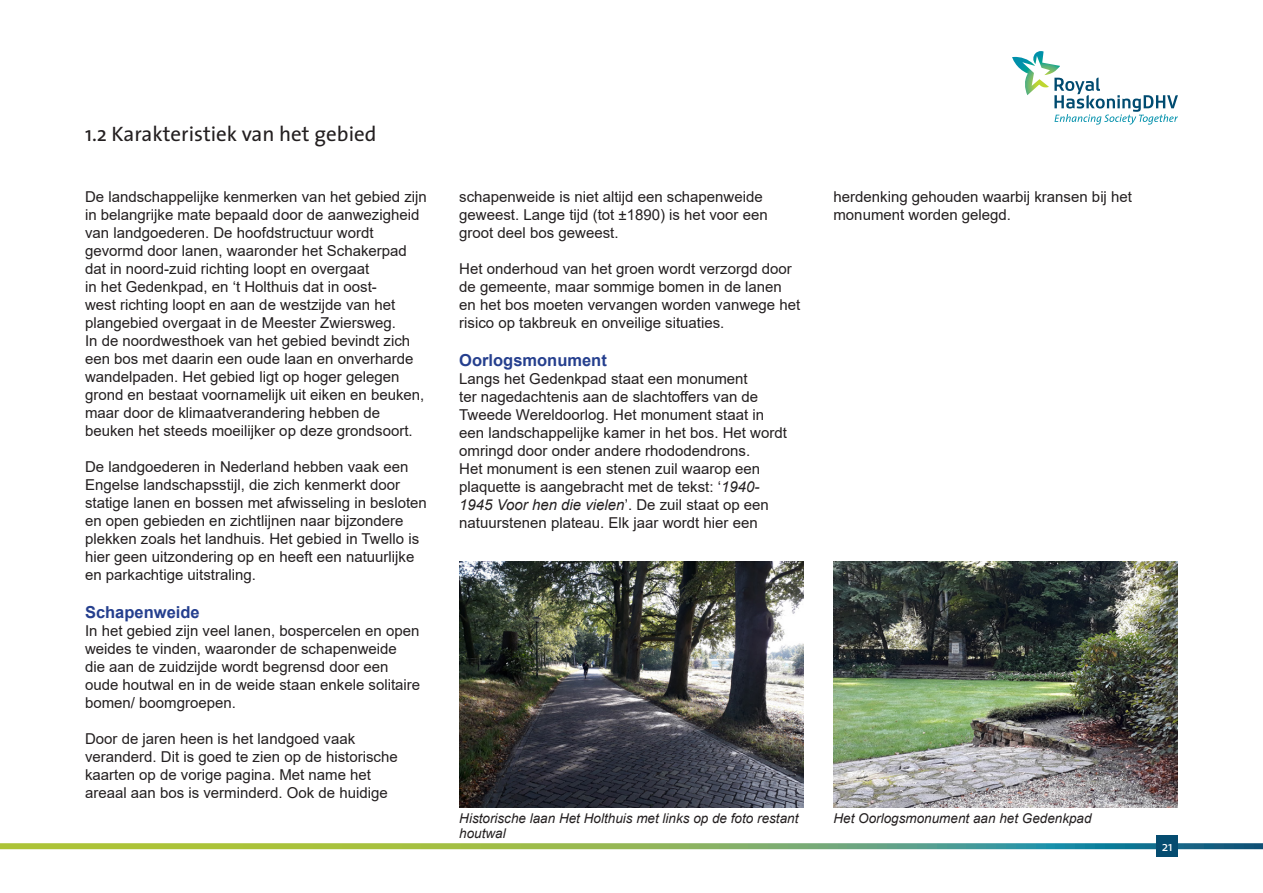
<style>
.page{position:relative;width:1263px;height:893px;background:#fff}
.page>*{position:absolute;margin:0;border:0;box-sizing:border-box;transform-origin:0 0}
.t1{font:21px "The Sans";color:#231f20}
.t2{font:700 16.5px "Arial";color:#253f8e}
.t3{font:15px/18px "Arial";color:#231f20}
.t4{font:italic 13.5px/15px "Arial";color:#231f20}
.t5{font:13.5px "The Sans";color:#fff}
.s1{font-style:italic}
</style>
<div class="page">
<svg style="left:1012px;top:51px;width:166px;height:74px"></svg>
<svg style="left:0;top:843px;width:1263px;height:6px;background:#7ead66"></svg>
<div style="left:1157px;top:836px;width:21px;height:21px;background:#054c70"></div>
<img style="left:459px;top:562px;width:345px;height:245px">
<img style="left:833px;top:562px;width:345px;height:245px">
<h1 class="t1" style="left:85px;top:117px;width:293px">1.2 Karakteristiek van het gebied</h1>
<p class="t3" style="left:85px;top:188px;width:343px">De landschappelijke kenmerken van het gebied zijn in belangrijke mate bepaald door de aanwezigheid van landgoederen. De hoofdstructuur wordt gevormd door lanen, waaronder het Schakerpad dat in noord-zuid richting loopt en overgaat<br>in het Gedenkpad, en ‘t Holthuis dat in oost-<br>west richting loopt en aan de westzijde van het plangebied overgaat in de Meester Zwiersweg.<br>In de noordwesthoek van het gebied bevindt zich een bos met daarin een oude laan en onverharde wandelpaden. Het gebied ligt op hoger gelegen grond en bestaat voornamelijk uit eiken en beuken, maar door de klimaatverandering hebben de beuken het steeds moeilijker op deze grondsoort.</p>
<p class="t3" style="left:85px;top:458px;width:343px">De landgoederen in Nederland hebben vaak een Engelse landschapsstijl, die zich kenmerkt door statige lanen en bossen met afwisseling in besloten en open gebieden en zichtlijnen naar bijzondere plekken zoals het landhuis. Het gebied in Twello is hier geen uitzondering op en heeft een natuurlijke en parkachtige uitstraling.</p>
<p class="t2" style="left:85px;top:601px;width:116px">Schapenweide</p>
<p class="t3" style="left:85px;top:622px;width:337px">In het gebied zijn veel lanen, bospercelen en open weides te vinden, waaronder de schapenweide die aan de zuidzijde wordt begrensd door een oude houtwal en in de weide staan enkele solitaire bomen/ boomgroepen.</p>
<p class="t3" style="left:85px;top:730px;width:314px">Door de jaren heen is het landgoed vaak veranderd. Dit is goed te zien op de historische kaarten op de vorige pagina. Met name het areaal aan bos is verminderd. Ook de huidige</p>
<p class="t3" style="left:459px;top:188px;width:310px">schapenweide is niet altijd een schapenweide geweest. Lange tijd (tot ±1890) is het voor een groot deel bos geweest.</p>
<p class="t3" style="left:459px;top:260px;width:343px">Het onderhoud van het groen wordt verzorgd door de gemeente, maar sommige bomen in de lanen en het bos moeten vervangen worden vanwege het risico op takbreuk en onveilige situaties.</p>
<p class="t2" style="left:459px;top:349px;width:149px">Oorlogsmonument</p>
<p class="t3" style="left:459px;top:370px;width:329px">Langs het Gedenkpad staat een monument<br>ter nagedachtenis aan de slachtoffers van de Tweede Wereldoorlog. Het monument staat in een landschappelijke kamer in het bos. Het wordt omringd door onder andere rhododendrons.<br>Het monument is een stenen zuil waarop een plaquette is aangebracht met de tekst: ‘<span class="s1">1940- 1945 Voor hen die vielen</span>’. De zuil staat op een natuurstenen plateau. Elk jaar wordt hier een</p>
<p class="t3" style="left:833px;top:188px;width:300px">herdenking gehouden waarbij kransen bij het monument worden gelegd.</p>
<p class="t4" style="left:459px;top:810px;width:341px">Historische laan Het Holthuis met links op de foto restant houtwal</p>
<p class="t4" style="left:833px;top:810px;width:260px">Het Oorlogsmonument aan het Gedenkpad</p>
<p class="t5" style="left:1162px;top:835px;width:13px">21</p>
</div>
